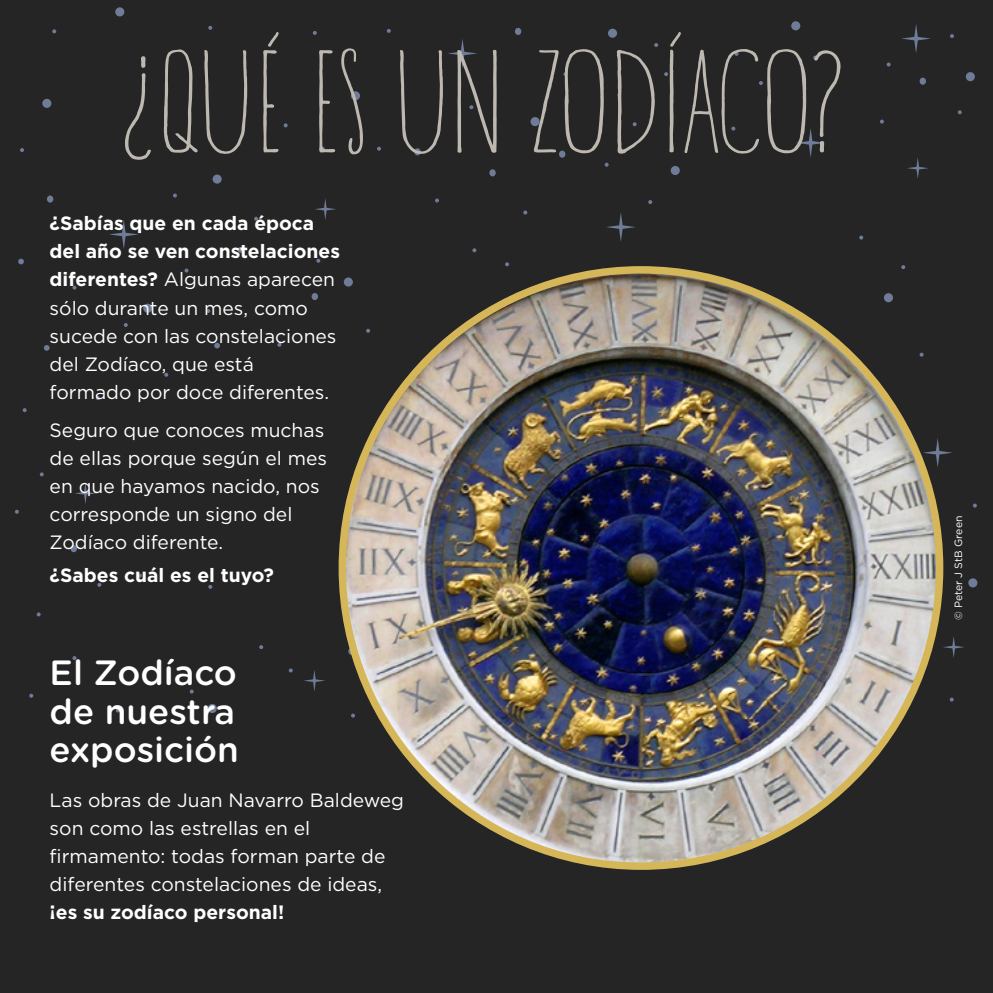
<style>
.page{position:relative;width:993px;height:993px;background:#fff}
.page>*{position:absolute;margin:0;border:0;box-sizing:border-box;transform-origin:0 0}
.t1{font:condensed 145.78px "YWFT Hannah";color:#beb9b0}
.t2{font:500 35px/38.5px "Gotham Rounded";color:#fff;text-align:justify}
.t3{font:19.25px/28px "Gotham HTF";color:#fff}
.t4{font:700 19.25px "Gotham HTF";color:#fff}
.t5{font:10.5px "Gotham HTF";color:#fff}
.s1{font-weight:700}
</style>
<div class="page">
<div style="left:0;top:0;width:992px;height:992px;background:#252525"></div>
<svg style="left:922px;top:438px;width:30px;height:29px"></svg>
<svg style="left:943px;top:637px;width:21px;height:20px"></svg>
<svg style="left:304px;top:670px;width:21px;height:21px"></svg>
<svg style="left:75px;top:483px;width:21px;height:21px"></svg>
<div style="left:143px;top:303px;width:9px;height:9px;background:#6f7c98;border-radius:50%"></div>
<div style="left:208px;top:703px;width:9px;height:9px;background:#6f7c98;border-radius:50%"></div>
<div style="left:965px;top:72px;width:9px;height:9px;background:#6f7c98;border-radius:50%"></div>
<div style="left:968px;top:578px;width:9px;height:9px;background:#6f7c98;border-radius:50%"></div>
<div style="left:883px;top:293px;width:9px;height:9px;background:#6f7c98;border-radius:50%"></div>
<div style="left:374px;top:697px;width:9px;height:10px;background:#d5b759;border-radius:50%"></div>
<svg style="left:23px;top:408px;width:4px;height:4px"></svg>
<svg style="left:124px;top:323px;width:4px;height:4px"></svg>
<svg style="left:190px;top:689px;width:4px;height:4px"></svg>
<svg style="left:208px;top:585px;width:4px;height:3px"></svg>
<svg style="left:919px;top:352px;width:4px;height:4px"></svg>
<svg style="left:116px;top:708px;width:4px;height:4px"></svg>
<svg style="left:206px;top:309px;width:4px;height:4px"></svg>
<svg style="left:96px;top:396px;width:4px;height:4px"></svg>
<svg style="left:15px;top:509px;width:4px;height:4px"></svg>
<svg style="left:37px;top:612px;width:4px;height:4px"></svg>
<svg style="left:97px;top:583px;width:4px;height:3px"></svg>
<svg style="left:289px;top:668px;width:4px;height:4px"></svg>
<svg style="left:351px;top:713px;width:4px;height:4px"></svg>
<svg style="left:949px;top:697px;width:4px;height:4px"></svg>
<svg style="left:366px;top:329px;width:4px;height:3px"></svg>
<svg style="left:277px;top:342px;width:4px;height:4px"></svg>
<svg style="left:164px;top:372px;width:4px;height:4px"></svg>
<svg style="left:40px;top:472px;width:4px;height:4px"></svg>
<svg style="left:138px;top:573px;width:4px;height:4px"></svg>
<svg style="left:29px;top:693px;width:4px;height:4px"></svg>
<svg style="left:259px;top:645px;width:4px;height:4px"></svg>
<svg style="left:44px;top:345px;width:6px;height:5px"></svg>
<svg style="left:214px;top:342px;width:6px;height:6px"></svg>
<div style="left:311px;top:293px;width:7px;height:7px;background:#6f7c98;border-radius:50%"></div>
<svg style="left:348px;top:647px;width:6px;height:7px"></svg>
<div style="left:71px;top:545px;width:6px;height:7px;background:#6f7c98;border-radius:50%"></div>
<svg style="left:109px;top:220px;width:29px;height:29px"></svg>
<svg style="left:448px;top:39px;width:29px;height:29px"></svg>
<svg style="left:606px;top:213px;width:29px;height:29px"></svg>
<svg style="left:902px;top:24px;width:28px;height:29px"></svg>
<svg style="left:796px;top:128px;width:29px;height:29px"></svg>
<svg style="left:907px;top:158px;width:21px;height:21px"></svg>
<svg style="left:315px;top:199px;width:21px;height:21px"></svg>
<div style="left:42px;top:99px;width:9px;height:9px;background:#6f7c98;border-radius:50%"></div>
<div style="left:351px;top:91px;width:9px;height:9px;background:#6f7c98;border-radius:50%"></div>
<div style="left:212px;top:174px;width:9px;height:9px;background:#6f7c98;border-radius:50%"></div>
<div style="left:344px;top:277px;width:9px;height:9px;background:#6f7c98;border-radius:50%"></div>
<div style="left:607px;top:29px;width:10px;height:9px;background:#6f7c98;border-radius:50%"></div>
<div style="left:530px;top:117px;width:9px;height:9px;background:#6f7c98;border-radius:50%"></div>
<div style="left:791px;top:21px;width:9px;height:9px;background:#6f7c98;border-radius:50%"></div>
<div style="left:115px;top:7px;width:9px;height:9px;background:#6f7c98;border-radius:50%"></div>
<div style="left:670px;top:166px;width:9px;height:9px;background:#6f7c98;border-radius:50%"></div>
<svg style="left:20px;top:148px;width:4px;height:4px"></svg>
<svg style="left:72px;top:285px;width:4px;height:4px"></svg>
<svg style="left:184px;top:268px;width:4px;height:4px"></svg>
<svg style="left:52px;top:29px;width:4px;height:4px"></svg>
<svg style="left:173px;top:193px;width:4px;height:4px"></svg>
<svg style="left:208px;top:26px;width:4px;height:4px"></svg>
<svg style="left:313px;top:31px;width:4px;height:4px"></svg>
<svg style="left:654px;top:43px;width:4px;height:4px"></svg>
<svg style="left:664px;top:72px;width:4px;height:4px"></svg>
<svg style="left:563px;top:72px;width:4px;height:4px"></svg>
<svg style="left:469px;top:105px;width:4px;height:4px"></svg>
<svg style="left:731px;top:126px;width:4px;height:4px"></svg>
<svg style="left:734px;top:52px;width:4px;height:4px"></svg>
<svg style="left:759px;top:81px;width:3px;height:4px"></svg>
<svg style="left:386px;top:29px;width:4px;height:4px"></svg>
<svg style="left:472px;top:248px;width:4px;height:4px"></svg>
<svg style="left:435px;top:198px;width:4px;height:4px"></svg>
<svg style="left:632px;top:122px;width:4px;height:4px"></svg>
<svg style="left:505px;top:262px;width:4px;height:4px"></svg>
<svg style="left:957px;top:110px;width:4px;height:4px"></svg>
<svg style="left:950px;top:34px;width:3px;height:4px"></svg>
<svg style="left:523px;top:210px;width:4px;height:4px"></svg>
<svg style="left:316px;top:259px;width:4px;height:4px"></svg>
<svg style="left:254px;top:217px;width:4px;height:4px"></svg>
<svg style="left:283px;top:123px;width:4px;height:4px"></svg>
<svg style="left:377px;top:147px;width:4px;height:4px"></svg>
<svg style="left:648px;top:200px;width:4px;height:4px"></svg>
<svg style="left:604px;top:163px;width:4px;height:4px"></svg>
<svg style="left:886px;top:62px;width:4px;height:4px"></svg>
<svg style="left:18px;top:258px;width:6px;height:6px"></svg>
<svg style="left:319px;top:147px;width:6px;height:5px"></svg>
<svg style="left:237px;top:247px;width:6px;height:5px"></svg>
<div style="left:489px;top:169px;width:6px;height:7px;background:#6f7c98;border-radius:50%"></div>
<div style="left:414px;top:148px;width:6px;height:7px;background:#6f7c98;border-radius:50%"></div>
<div style="left:559px;top:150px;width:6px;height:8px;background:#6f7c98;border-radius:50%"></div>
<div style="left:514px;top:28px;width:7px;height:7px;background:#6f7c98;border-radius:50%"></div>
<div style="left:919px;top:78px;width:6px;height:7px;background:#6f7c98;border-radius:50%"></div>
<div style="left:47px;top:195px;width:6px;height:7px;background:#6f7c98;border-radius:50%"></div>
<img style="left:342px;top:270px;width:597px;height:595px;border-radius:298px">
<h1 class="t1" style="left:118px;top:30px;width:729px">¿QUÉ ES UN ZODÍACO?</h1>
<p class="t3" style="left:50px;top:209px;width:292px"><span class="s1">¿Sabías que en cada época del año se ven constelaciones diferentes?</span> Algunas aparecen sólo durante un mes, como sucede con las constelaciones del Zodíaco, que está formado por doce diferentes.</p>
<p class="t3" style="left:50px;top:415px;width:279px">Seguro que conoces muchas de ellas porque según el mes en que hayamos nacido, nos corresponde un signo del<br>Zodíaco diferente.</p>
<p class="t4" style="left:50px;top:563px;width:226px">¿Sabes cuál es el tuyo?</p>
<h2 class="t2" style="left:50px;top:652px;width:191px">El Zodíaco de nuestra exposición</h2>
<p class="t3" style="left:50px;top:785px;width:356px">Las obras de Juan Navarro Baldeweg son como las estrellas en el firmamento: todas forman parte de diferentes constelaciones de ideas,</p>
<p class="t4" style="left:50px;top:900px;width:236px">¡es su zodíaco personal!</p>
<p class="t5" style="left:952px;top:620px;width:106px;rotate:-90deg">© Peter J StB Green</p>
</div>
